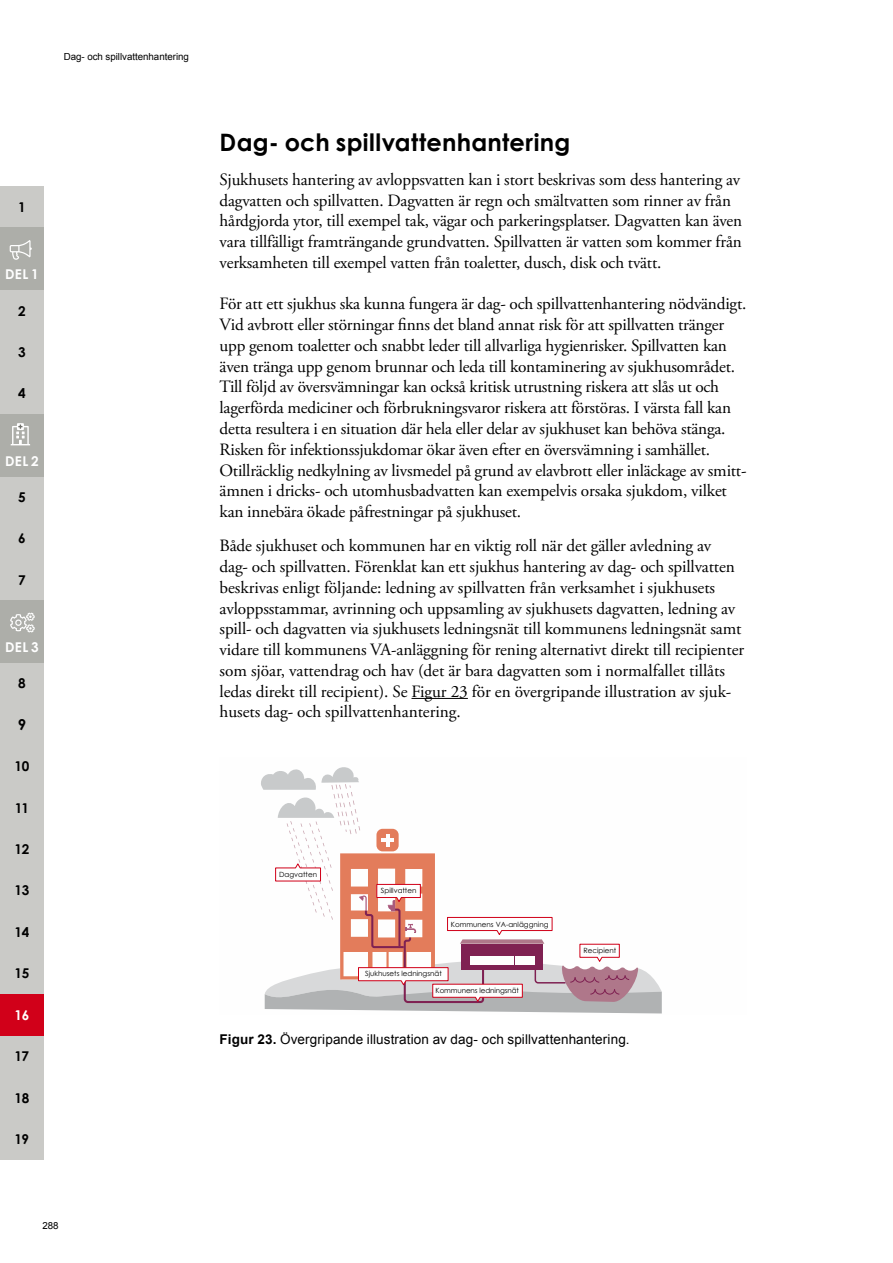
<style>
.page{position:relative;width:893px;height:1263px;background:#fff}
.page>*{position:absolute;margin:0;border:0;box-sizing:border-box;transform-origin:0 0}
.Mellanrubrik_H2{font:700 24px "Century Gothic";letter-spacing:.01em;color:#000}
.Brödtext_P{font:17.25px/20.7px "Adobe Garamond Pro";letter-spacing:-.01em;color:#000}
.t1{font:700 15px "Century Gothic";color:#000}
.Figurrubrik_h3{font:13.5px "Arial";letter-spacing:.01em;color:#000}
.t2{font:700 13.5px "Century Gothic";letter-spacing:-.025em;color:#000}
.t3{font:700 13.5px "Century Gothic";letter-spacing:.025em;color:#fff}
.t4{font:9.75px "Arial";letter-spacing:-.005em;color:#000}
.t5{font:7.2px "Century Gothic";color:#000}
.s1{font-weight:700}
</style>
<div class="page">
<hr style="left:411px;top:698px;width:57px;height:1px;background:#000">
<img style="left:261px;top:767px;width:401px;height:247px">
<div style="left:0;top:1118px;width:44px;height:41px;background:#cacac7"></div>
<div style="left:0;top:1035px;width:44px;height:41px;background:#cacac7"></div>
<div style="left:0;top:952px;width:44px;height:42px;background:#cacac7"></div>
<div style="left:0;top:911px;width:44px;height:41px;background:#cacac7"></div>
<div style="left:0;top:870px;width:44px;height:41px;background:#cacac7"></div>
<div style="left:0;top:828px;width:44px;height:42px;background:#cacac7"></div>
<div style="left:0;top:787px;width:44px;height:41px;background:#cacac7"></div>
<div style="left:0;top:745px;width:44px;height:42px;background:#cacac7"></div>
<div style="left:0;top:704px;width:44px;height:41px;background:#cacac7"></div>
<div style="left:0;top:663px;width:44px;height:41px;background:#cacac7"></div>
<div style="left:0;top:559px;width:44px;height:41px;background:#cacac7"></div>
<div style="left:0;top:518px;width:44px;height:41px;background:#cacac7"></div>
<div style="left:0;top:600px;width:44px;height:63px;background:#adaea9"></div>
<div style="left:0;top:476px;width:44px;height:42px;background:#cacac7"></div>
<div style="left:0;top:373px;width:44px;height:41px;background:#cacac7"></div>
<div style="left:0;top:331px;width:44px;height:42px;background:#cacac7"></div>
<div style="left:0;top:414px;width:44px;height:62px;background:#adaea9"></div>
<div style="left:0;top:290px;width:44px;height:41px;background:#cacac7"></div>
<div style="left:0;top:1077px;width:44px;height:41px;background:#cacac7"></div>
<div style="left:0;top:186px;width:44px;height:42px;background:#cacac7"></div>
<div style="left:0;top:228px;width:44px;height:62px;background:#adaea9"></div>
<svg style="left:10px;top:613px;width:25px;height:19px"></svg>
<svg style="left:11px;top:423px;width:19px;height:22px"></svg>
<svg style="left:10px;top:240px;width:22px;height:20px"></svg>
<div style="left:0;top:994px;width:44px;height:41px;background:#d10019"></div>
<p class="t4" style="left:64px;top:50px;width:127px">Dag- och spillvattenhantering</p>
<p class="t2" style="left:18px;top:197px;width:9px">1</p>
<p class="t3" style="left:5px;top:264px;width:35px">DEL 1</p>
<p class="t2" style="left:18px;top:301px;width:9px">2</p>
<p class="t2" style="left:18px;top:342px;width:9px">3</p>
<p class="t2" style="left:18px;top:383px;width:9px">4</p>
<p class="t3" style="left:5px;top:450px;width:35px">DEL 2</p>
<p class="t2" style="left:18px;top:487px;width:9px">5</p>
<p class="t2" style="left:18px;top:528px;width:9px">6</p>
<p class="t2" style="left:18px;top:570px;width:9px">7</p>
<p class="t3" style="left:5px;top:637px;width:35px">DEL 3</p>
<p class="t2" style="left:18px;top:673px;width:9px">8</p>
<p class="t1" style="left:18px;top:713px;width:10px">9</p>
<p class="t2" style="left:14px;top:756px;width:17px">10</p>
<p class="t2" style="left:15px;top:797px;width:16px">11</p>
<p class="t2" style="left:15px;top:839px;width:16px">12</p>
<p class="t2" style="left:15px;top:880px;width:16px">13</p>
<p class="t2" style="left:15px;top:922px;width:16px">14</p>
<p class="t2" style="left:15px;top:963px;width:16px">15</p>
<p class="t3" style="left:15px;top:1004px;width:16px">16</p>
<p class="t2" style="left:15px;top:1046px;width:16px">17</p>
<p class="t2" style="left:14px;top:1087px;width:16px">18</p>
<p class="t2" style="left:15px;top:1129px;width:16px">19</p>
<p class="t4" style="left:42px;top:1219px;width:18px">288</p>
<h2 class="Mellanrubrik_H2" style="left:220px;top:124px;width:352px">Dag- och spillvattenhantering</h2>
<p class="Brödtext_P" style="left:220px;top:170px;width:524px">Sjukhusets hantering av avloppsvatten kan i stort beskrivas som dess hantering av dagvatten och spillvatten. Dagvatten är regn och smältvatten som rinner av från hårdgjorda ytor, till exempel tak, vägar och parkeringsplatser. Dagvatten kan även vara tillfälligt framträngande grundvatten. Spillvatten är vatten som kommer från verksamheten till exempel vatten från toaletter, dusch, disk och tvätt.</p>
<p class="Brödtext_P" style="left:220px;top:294px;width:528px">För att ett sjukhus ska kunna fungera är dag- och spillvattenhantering nödvändigt.<br>Vid avbrott eller störningar finns det bland annat risk för att spillvatten tränger upp genom toaletter och snabbt leder till allvarliga hygienrisker. Spillvatten kan även tränga upp genom brunnar och leda till kontaminering av sjukhusområdet.<br>Till följd av översvämningar kan också kritisk utrustning riskera att slås ut och lagerförda mediciner och förbrukningsvaror riskera att förstöras. I värsta fall kan detta resultera i en situation där hela eller delar av sjukhuset kan behöva stänga.<br>Risken för infektionssjukdomar ökar även efter en översvämning i samhället.<br>Otillräcklig nedkylning av livsmedel på grund av elavbrott eller inläckage av smitt&shy;ämnen i dricks- och utomhusbadvatten kan exempelvis orsaka sjukdom, vilket kan innebära ökade påfrestningar på sjukhuset.</p>
<p class="Brödtext_P" style="left:220px;top:536px;width:526px">Både sjukhuset och kommunen har en viktig roll när det gäller avledning av dag- och spillvatten. Förenklat kan ett sjukhus hantering av dag- och spillvatten beskrivas enligt följande: ledning av spillvatten från verksamhet i sjukhusets avloppsstammar, avrinning och uppsamling av sjukhusets dagvatten, ledning av spill- och dagvatten via sjukhusets ledningsnät till kommunens ledningsnät samt vidare till kommunens VA-anläggning för rening alternativt direkt till recipienter som sjöar, vattendrag och hav (det är bara dagvatten som i normalfallet tillåts ledas direkt till recipient). Se Figur 23 för en övergripande illustration av sjuk&shy;husets dag- och spillvattenhantering.</p>
<p class="t5" style="left:279px;top:869px;width:39px">Dagvatten</p>
<p class="t5" style="left:381px;top:886px;width:37px">Spillvatten</p>
<p class="t5" style="left:451px;top:919px;width:99px">Kommunens VA-anläggning</p>
<p class="t5" style="left:365px;top:969px;width:78px">Sjukhusets ledningsnät</p>
<p class="t5" style="left:583px;top:946px;width:34px">Recipient</p>
<p class="t5" style="left:436px;top:985px;width:85px">Kommunens ledningsnät</p>
<h3 class="Figurrubrik_h3" style="left:220px;top:1030px;width:412px"><span class="s1">Figur 23.</span> Övergripande illustration av dag- och spillvattenhantering.</h3>
</div>
